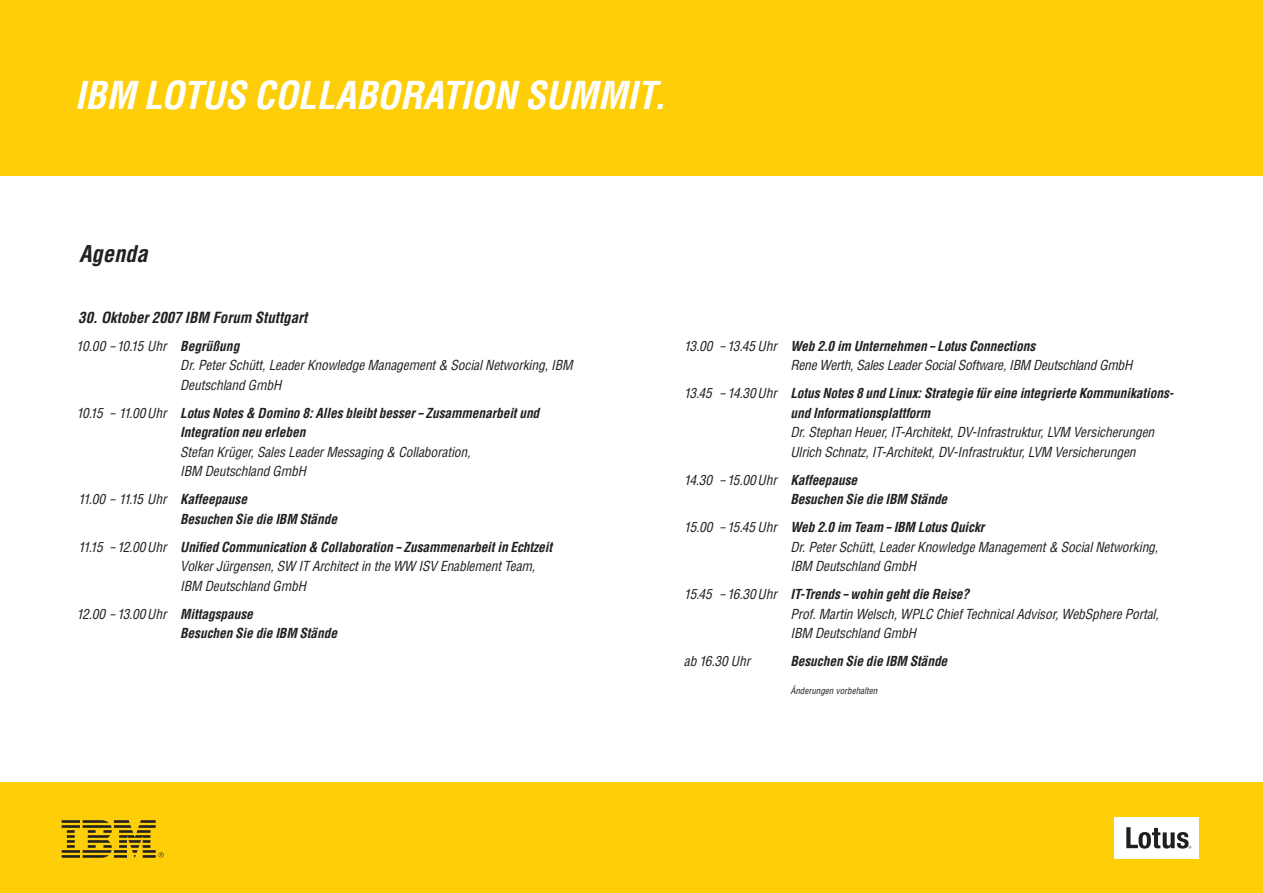
<style>
.page{position:relative;width:1263px;height:893px;background:#fff}
.page>*{position:absolute;margin:0;border:0;box-sizing:border-box;transform-origin:0 0}
.t1{font:italic 700 37.5px "IBM Helvetica Cond 2004";color:#fff}
.t2{font:italic 700 22.5px "IBM Helvetica Cond 2004";color:#231f20}
.t3{font:italic 700 15px "IBM Helvetica Cond 2004";color:#231f20}
.t4{font:italic 13.5px/19.5px "IBM Helvetica Cond 2004";letter-spacing:-.01em;color:#231f20}
.t5{font:italic 700 13.5px/19.5px "IBM Helvetica Cond 2004";letter-spacing:-.01em;color:#231f20}
.t6{font:italic 9px "IBM Helvetica Cond 2004";color:#231f20}
.s1{font-weight:700}
.s2{font-weight:400}
</style>
<div class="page">
<div style="left:0;top:0;width:1263px;height:176px;background:#fece08"></div>
<div style="left:0;top:782px;width:1263px;height:111px;background:#fece08"></div>
<svg style="left:62px;top:820px;width:102px;height:38px"></svg>
<div style="left:1114px;top:817px;width:85px;height:42px;background:#fff"></div>
<svg style="left:1126px;top:827px;width:65px;height:22px"></svg>
<h1 class="t1" style="left:75px;top:73px;width:592px">IBM LOTUS COLLABORATION SUMMIT.</h1>
<h2 class="t2" style="left:79px;top:241px;width:70px">Agenda</h2>
<p class="t3" style="left:78px;top:308px;width:231px">30. Oktober 2007 IBM Forum Stuttgart</p>
<p class="t4" style="left:180px;top:336px;width:394px;text-indent:-104px">10.00 – 10.15 Uhr <span class="s1">Begrüßung<br></span>Dr. Peter Schütt, Leader Knowledge Management &amp; Social Networking, IBM<br>Deutschland GmbH</p>
<p class="t5" style="left:180px;top:403px;width:361px;text-indent:-104px"><span class="s2">10.15 – 11.00 Uhr</span> Lotus Notes &amp; Domino 8: Alles bleibt besser – Zusammenarbeit und<br>Integration neu erleben</p>
<p class="t4" style="left:180px;top:442px;width:292px">Stefan Krüger, Sales Leader Messaging &amp; Collaboration,<br>IBM Deutschland GmbH</p>
<p class="t5" style="left:180px;top:490px;width:158px;text-indent:-102px"><span class="s2">11.00 – 11.15 Uhr</span> Kaffeepause<br>Besuchen Sie die IBM Stände</p>
<p class="t4" style="left:180px;top:537px;width:374px;text-indent:-102px">11.15 – 12.00 Uhr <span class="s1">Unified Communication &amp; Collaboration – Zusammenarbeit in Echtzeit<br></span>Volker Jürgensen, SW IT Architect in the WW ISV Enablement Team,<br>IBM Deutschland GmbH</p>
<p class="t5" style="left:180px;top:604px;width:158px;text-indent:-104px"><span class="s2">12.00 – 13.00 Uhr</span> Mittagspause<br>Besuchen Sie die IBM Stände</p>
<p class="t4" style="left:790px;top:336px;width:343px;text-indent:-106px">13.00 – 13.45 Uhr <span class="s1">Web 2.0 im Unternehmen – Lotus Connections<br></span>Rene Werth, Sales Leader Social Software, IBM Deutschland GmbH</p>
<p class="t5" style="left:790px;top:384px;width:384px;text-indent:-106px"><span class="s2">13.45 – 14.30 Uhr</span> Lotus Notes 8 und Linux: Strategie für eine integrierte Kommunikations&shy;und Informationsplattform</p>
<p class="t4" style="left:790px;top:423px;width:365px">Dr. Stephan Heuer, IT-Architekt, DV-Infrastruktur, LVM Versicherungen<br>Ulrich Schnatz, IT-Architekt, DV-Infrastruktur, LVM Versicherungen</p>
<p class="t5" style="left:790px;top:470px;width:158px;text-indent:-106px"><span class="s2">14.30 – 15.00 Uhr</span> Kaffeepause<br>Besuchen Sie die IBM Stände</p>
<p class="t4" style="left:790px;top:518px;width:369px;text-indent:-106px">15.00 – 15.45 Uhr <span class="s1">Web 2.0 im Team – IBM Lotus Quickr<br></span>Dr. Peter Schütt, Leader Knowledge Management &amp; Social Networking,<br>IBM Deutschland GmbH</p>
<p class="t4" style="left:790px;top:585px;width:370px;text-indent:-106px">15.45 – 16.30 Uhr <span class="s1">IT-Trends – wohin geht die Reise?<br></span>Prof. Martin Welsch, WPLC Chief Technical Advisor, WebSphere Portal,<br>IBM Deutschland GmbH</p>
<p class="t4" style="left:684px;top:652px;width:68px">ab 16.30 Uhr</p>
<p class="t5" style="left:790px;top:652px;width:158px">Besuchen Sie die IBM Stände</p>
<p class="t6" style="left:790px;top:685px;width:88px">Änderungen vorbehalten</p>
</div>
